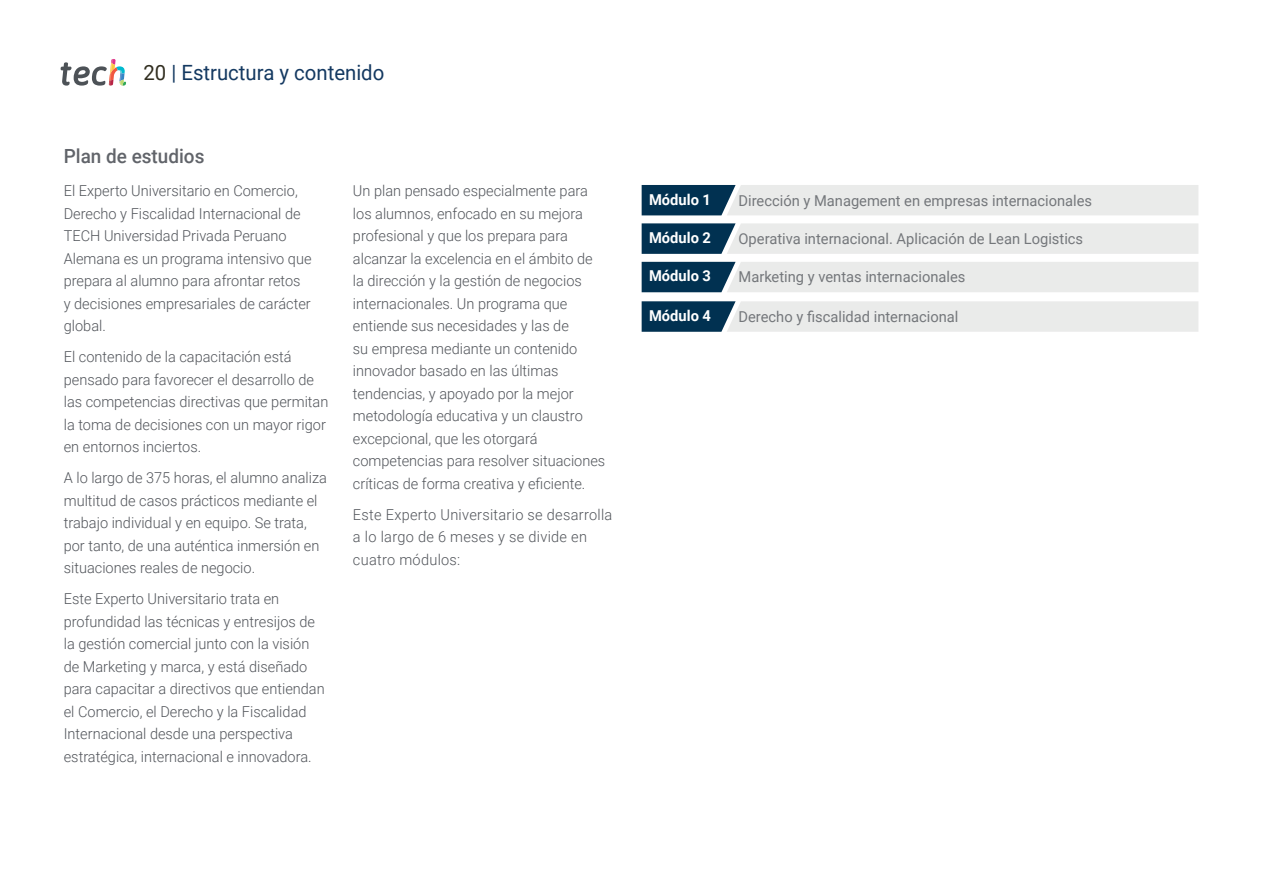
<style>
.page{position:relative;width:1263px;height:893px;background:#fff}
.page>*{position:absolute;margin:0;border:0;box-sizing:border-box;transform-origin:0 0}
.t1{font:21px "Roboto";color:#143961}
.t2{font:500 19.5px "Roboto";color:#61646a}
.t3{font:300 15px/22.5px "Roboto";color:#52555b}
.t4{font:15px "Roboto";color:#74777b}
.t5{font:300 15px/22.5px "Roboto";letter-spacing:.02em;color:#52555b}
.t6{font:700 15px "Roboto";color:#fff}
.s1{color:#312e20}
</style>
<div class="page">
<svg style="left:61px;top:59px;width:65px;height:27px"></svg>
<svg style="left:642px;top:185px;width:556px;height:30px;background:#c5cdd1"></svg>
<svg style="left:642px;top:223px;width:556px;height:31px;background:#c6ced2"></svg>
<svg style="left:642px;top:262px;width:556px;height:30px;background:#c5cdd1"></svg>
<svg style="left:642px;top:301px;width:556px;height:31px;background:#c6ced2"></svg>
<h1 class="t1" style="left:144px;top:57px;width:242px"><span class="s1">20</span> | Estructura y contenido</h1>
<h2 class="t2" style="left:64px;top:143px;width:142px">Plan de estudios</h2>
<p class="t3" style="left:64px;top:179px;width:249px">El Experto Universitario en Comercio, Derecho y Fiscalidad Internacional de TECH Universidad Privada Peruano Alemana es un programa intensivo que prepara al alumno para afrontar retos<br>y decisiones empresariales de carácter global.</p>
<p class="t3" style="left:64px;top:345px;width:266px">El contenido de la capacitación está pensado para favorecer el desarrollo de las competencias directivas que permitan la toma de decisiones con un mayor rigor en entornos inciertos.</p>
<p class="t3" style="left:64px;top:466px;width:265px">A lo largo de 375 horas, el alumno analiza multitud de casos prácticos mediante el trabajo individual y en equipo. Se trata, por tanto, de una auténtica inmersión en situaciones reales de negocio.</p>
<p class="t3" style="left:64px;top:587px;width:262px">Este Experto Universitario trata en profundidad las técnicas y entresijos de la gestión comercial junto con la visión de Marketing y marca, y está diseñado para capacitar a directivos que entiendan el Comercio, el Derecho y la Fiscalidad Internacional desde una perspectiva estratégica, internacional e innovadora.</p>
<p class="t3" style="left:353px;top:179px;width:254px">Un plan pensado especialmente para los alumnos, enfocado en su mejora profesional y que los prepara para alcanzar la excelencia en el ámbito de la dirección y la gestión de negocios internacionales. Un programa que entiende sus necesidades y las de<br>su empresa mediante un contenido innovador basado en las últimas tendencias, y apoyado por la mejor metodología educativa y un claustro excepcional, que les otorgará competencias para resolver situaciones críticas de forma creativa y eficiente.</p>
<p class="t5" style="left:353px;top:503px;width:261px">Este Experto Universitario se desarrolla a lo largo de 6 meses y se divide en cuatro módulos:</p>
<p class="t6" style="left:649px;top:189px;width:63px">Módulo 1</p>
<p class="t6" style="left:649px;top:227px;width:63px">Módulo 2</p>
<p class="t6" style="left:649px;top:266px;width:63px">Módulo 3</p>
<p class="t6" style="left:649px;top:305px;width:63px">Módulo 4</p>
<p class="t4" style="left:738px;top:190px;width:355px">Dirección y Management en empresas internacionales</p>
<p class="t4" style="left:738px;top:228px;width:346px">Operativa internacional. Aplicación de Lean Logistics</p>
<p class="t4" style="left:738px;top:266px;width:228px">Marketing y ventas internacionales</p>
<p class="t4" style="left:738px;top:306px;width:221px">Derecho y fiscalidad internacional</p>
</div>
